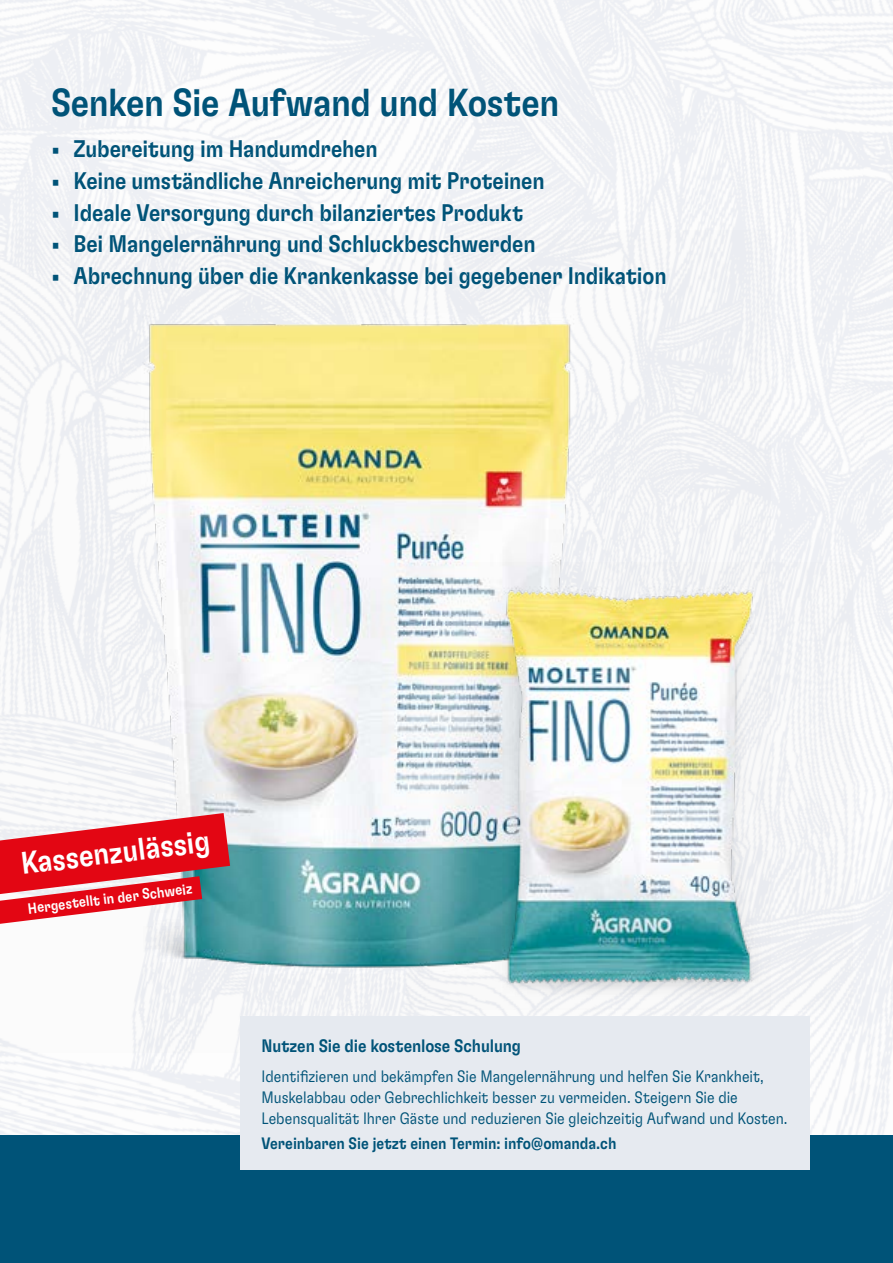
<style>
.page{position:relative;width:893px;height:1263px;background:#fff}
.page>*{position:absolute;margin:0;border:0;box-sizing:border-box;transform-origin:0 0}
.t1{font:500 condensed 39px "GT Flexa";letter-spacing:-.01em;color:#005378}
.t2{font:500 condensed 31.2px "GT Flexa";color:#fff}
.t3{font:500 condensed 24px "GT Flexa";letter-spacing:-.005em;color:#005378}
.t4{font:500 condensed 18px "GT Flexa";letter-spacing:-.005em;color:#005378}
.t5{font:300 condensed 16.5px/21px "GT Flexa";color:#005378}
.t6{font:500 condensed 16.5px "GT Flexa";color:#005378}
.t7{font:500 condensed 15px "GT Flexa";color:#fff}
</style>
<div class="page">
<img style="left:0;top:230px;width:771px;height:822px">
<img style="left:406px;top:563px;width:446px;height:446px">
<svg style="left:0;top:813px;width:230px;height:111px"></svg>
<div style="left:0;top:1135px;width:893px;height:128px;background:#005378"></div>
<div style="left:240px;top:1016px;width:570px;height:154px;background:#e6eaf0"></div>
<h1 class="t1" style="left:51px;top:79px;width:510px">Senken Sie Aufwand und Kosten</h1>
<p class="t3" style="left:51px;top:134px;width:328px">• Zubereitung im Handumdrehen</p>
<p class="t3" style="left:51px;top:166px;width:495px">• Keine umständliche Anreicherung mit Proteinen</p>
<p class="t3" style="left:51px;top:198px;width:474px">• Ideale Versorgung durch bilanziertes Produkt</p>
<p class="t3" style="left:51px;top:230px;width:486px">• Bei Mangelernährung und Schluckbeschwerden</p>
<p class="t3" style="left:51px;top:261px;width:617px">• Abrechnung über die Krankenkasse bei gegebener Indikation</p>
<h2 class="t2" style="left:19px;top:845px;width:192px;rotate:-7deg">Kassenzulässig</h2>
<p class="t7" style="left:27px;top:899px;width:167px;rotate:-7deg">Hergestellt in der Schweiz</p>
<p class="t4" style="left:261px;top:1035px;width:261px">Nutzen Sie die kostenlose Schulung</p>
<p class="t5" style="left:261px;top:1065px;width:528px">Identifizieren und bekämpfen Sie Mangelernährung und helfen Sie Krankheit,<br>Muskelabbau oder Gebrechlichkeit besser zu vermeiden. Steigern Sie die<br>Lebensqualität Ihrer Gäste und reduzieren Sie gleichzeitig Aufwand und Kosten.</p>
<p class="t6" style="left:261px;top:1133px;width:356px">Vereinbaren Sie jetzt einen Termin: info@omanda.ch</p>
</div>
